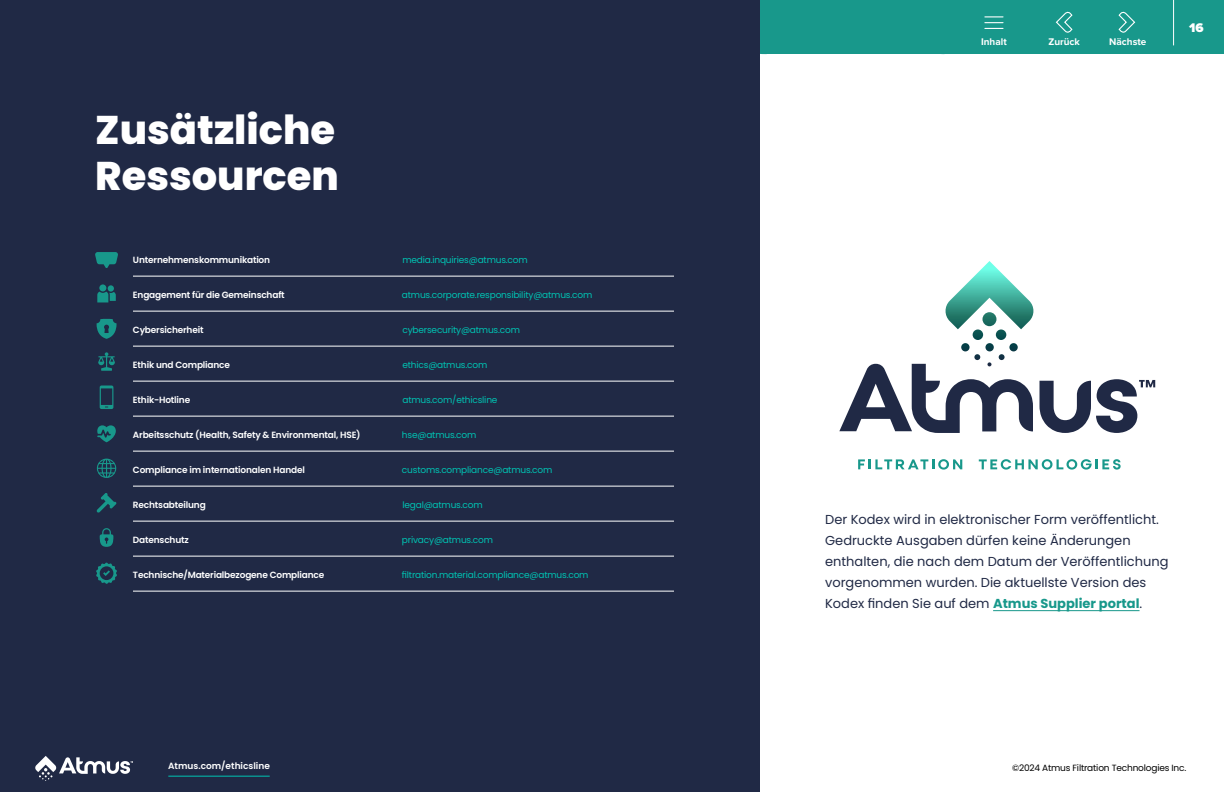
<style>
.page{position:relative;width:1224px;height:792px;background:#fff}
.page>*{position:absolute;margin:0;border:0;box-sizing:border-box;transform-origin:0 0}
.t1{font:800 40px/46px "Poppins";color:#fff}
.t2{font:13px/21px "Poppins";color:#202945}
.t3{font:900 13px "Proxima Nova";color:#fff}
.t4{font:700 10px "Proxima Nova";color:#fff}
.t5{font:600 9px "Poppins";letter-spacing:-.02em;color:#fff}
.t6{font:9px "Poppins";letter-spacing:-.02em;color:#00c4b3}
.t7{font:9px "Poppins";letter-spacing:-.02em;color:#000}
.t8{font:600 9px "Poppins";color:#fff}
.s1{font-weight:700;color:#18988b}
</style>
<div class="page">
<div style="left:488px;top:0;width:232px;height:792px;background:#202945"></div>
<div style="left:0;top:0;width:506px;height:792px;background:#202945"></div>
<svg style="left:858px;top:459px;width:104px;height:11px"></svg>
<svg style="left:979px;top:459px;width:142px;height:11px"></svg>
<svg style="left:839px;top:261px;width:316px;height:172px"></svg>
<div style="left:528px;top:0;width:232px;height:792px;background:#202945"></div>
<hr style="left:993px;top:610px;width:147px;height:1px;background:#18988b">
<hr style="left:133px;top:276px;width:541px;height:1px;background:#fff">
<hr style="left:133px;top:311px;width:541px;height:1px;background:#fff">
<hr style="left:133px;top:346px;width:541px;height:1px;background:#fff">
<hr style="left:133px;top:381px;width:541px;height:1px;background:#fff">
<hr style="left:133px;top:416px;width:541px;height:1px;background:#fff">
<hr style="left:133px;top:451px;width:541px;height:1px;background:#fff">
<hr style="left:133px;top:486px;width:541px;height:1px;background:#fff">
<hr style="left:133px;top:521px;width:541px;height:1px;background:#fff">
<hr style="left:133px;top:556px;width:541px;height:1px;background:#fff">
<hr style="left:133px;top:591px;width:541px;height:1px;background:#fff">
<svg style="left:100px;top:528px;width:13px;height:19px"></svg>
<svg style="left:100px;top:386px;width:13px;height:23px"></svg>
<svg style="left:97px;top:493px;width:20px;height:20px"></svg>
<svg style="left:97px;top:425px;width:19px;height:17px"></svg>
<svg style="left:95px;top:252px;width:23px;height:16px"></svg>
<svg style="left:97px;top:459px;width:19px;height:19px"></svg>
<svg style="left:98px;top:352px;width:17px;height:19px"></svg>
<svg style="left:97px;top:319px;width:20px;height:20px"></svg>
<svg style="left:96px;top:562px;width:21px;height:22px"></svg>
<svg style="left:97px;top:285px;width:19px;height:17px"></svg>
<svg style="left:35px;top:756px;width:97px;height:25px"></svg>
<div style="left:760px;top:0;width:464px;height:54px;background:#18988b"></div>
<hr style="left:168px;top:776px;width:102px;height:1px;background:#00c4b3">
<h1 class="t1" style="left:95px;top:107px;width:245px">Zusätzliche<br>Ressourcen</h1>
<p class="t5" style="left:133px;top:254px;width:139px">Unternehmenskommunikation</p>
<p class="t6" style="left:402px;top:254px;width:127px">media.inquiries@atmus.com</p>
<p class="t5" style="left:133px;top:289px;width:153px">Engagement für die Gemeinschaft</p>
<p class="t6" style="left:402px;top:289px;width:192px">atmus.corporate.responsibility@atmus.com</p>
<p class="t5" style="left:133px;top:324px;width:72px">Cybersicherheit</p>
<p class="t6" style="left:402px;top:324px;width:119px">cybersecurity@atmus.com</p>
<p class="t5" style="left:133px;top:359px;width:99px">Ethik und Compliance</p>
<p class="t6" style="left:402px;top:359px;width:86px">ethics@atmus.com</p>
<p class="t5" style="left:133px;top:394px;width:59px">Ethik-Hotline</p>
<p class="t6" style="left:402px;top:394px;width:97px">atmus.com/ethicsline</p>
<p class="t5" style="left:133px;top:429px;width:229px">Arbeitsschutz (Health, Safety &amp; Environmental, HSE)</p>
<p class="t6" style="left:402px;top:429px;width:76px">hse@atmus.com</p>
<p class="t5" style="left:133px;top:464px;width:173px">Compliance im internationalen Handel</p>
<p class="t6" style="left:402px;top:464px;width:152px">customs.compliance@atmus.com</p>
<p class="t5" style="left:133px;top:499px;width:74px">Rechtsabteilung</p>
<p class="t6" style="left:402px;top:499px;width:82px">legal@atmus.com</p>
<p class="t5" style="left:133px;top:534px;width:57px">Datenschutz</p>
<p class="t6" style="left:402px;top:534px;width:93px">privacy@atmus.com</p>
<p class="t5" style="left:133px;top:569px;width:193px">Technische/Materialbezogene Compliance</p>
<p class="t6" style="left:402px;top:569px;width:188px">filtration.material.compliance@atmus.com</p>
<p class="t4" style="left:981px;top:35px;width:27px">Inhalt</p>
<p class="t4" style="left:1048px;top:35px;width:33px">Zurück</p>
<p class="t4" style="left:1109px;top:35px;width:39px">Nächste</p>
<h2 class="t3" style="left:1189px;top:18px;width:16px">16</h2>
<p class="t2" style="left:825px;top:509px;width:345px">Der Kodex wird in elektronischer Form veröffentlicht.<br>Gedruckte Ausgaben dürfen keine Änderungen enthalten, die nach dem Datum der Veröffentlichung vorgenommen wurden. Die aktuellste Version des Kodex finden Sie auf dem <span class="s1">Atmus Supplier portal</span>.</p>
<p class="t8" style="left:168px;top:761px;width:103px">Atmus.com/ethicsline</p>
<p class="t7" style="left:1012px;top:763px;width:176px">©2024 Atmus Filtration Technologies Inc.</p>
</div>
